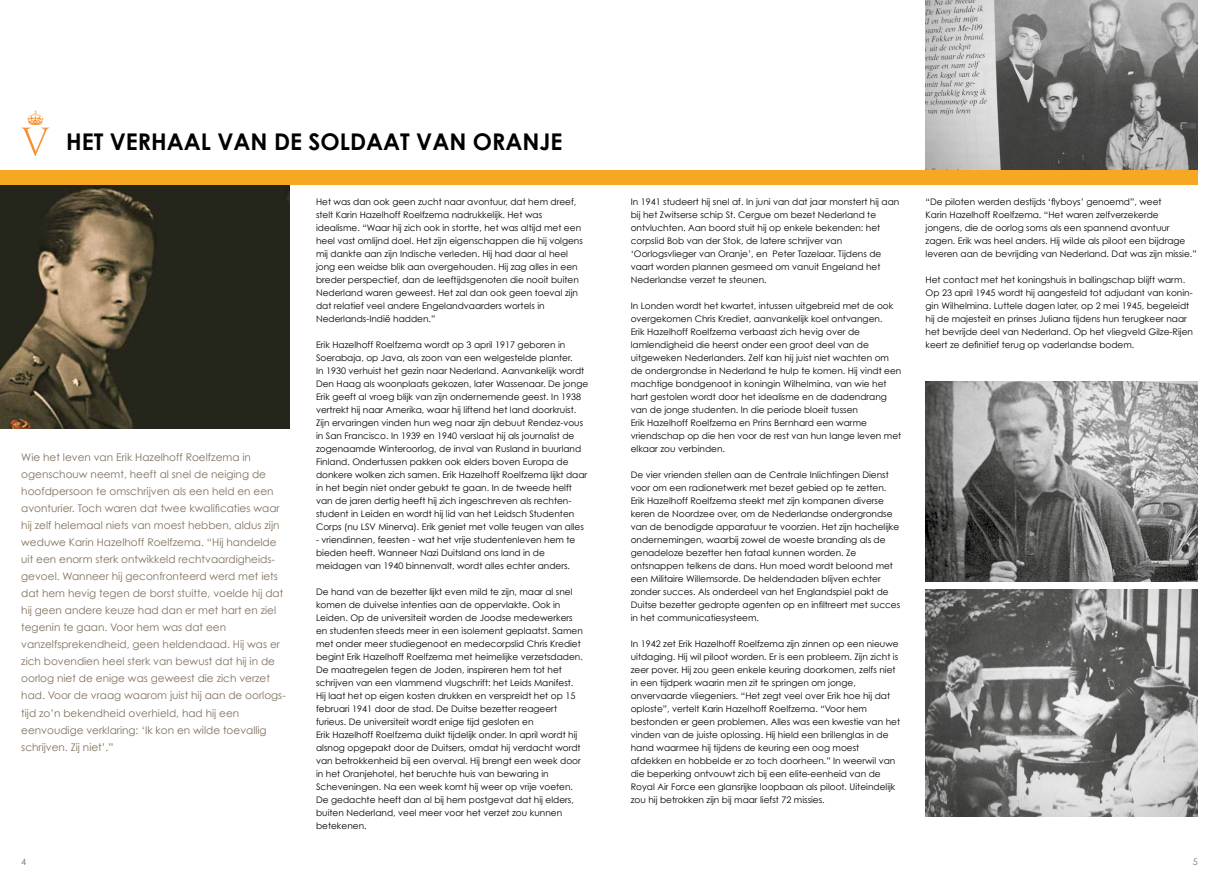
<style>
.page{position:relative;width:1219px;height:879px;background:#fff}
.page>*{position:absolute;margin:0;border:0;box-sizing:border-box;transform-origin:0 0}
.t1{font:700 23px "Century Gothic";color:#000}
.t2{font:10.5px/17px "Century Gothic";color:#80715d}
.t3{font:9px/13px "Century Gothic";color:#000}
.t4{font:9px "Century Gothic";color:#80715d}
</style>
<div class="page">
<img style="left:0;top:184px;width:289px;height:245px">
<div style="left:0;top:170px;width:618px;height:14px;background:#f7a823"></div>
<img style="left:926px;top:0;width:272px;height:170px">
<div style="left:601px;top:170px;width:597px;height:14px;background:#f7a823"></div>
<img style="left:926px;top:381px;width:272px;height:200px">
<img style="left:926px;top:590px;width:272px;height:226px">
<svg style="left:21px;top:111px;width:29px;height:45px"></svg>
<h1 class="t1" style="left:66px;top:128px;width:498px">HET VERHAAL VAN DE SOLDAAT VAN ORANJE</h1>
<p class="t2" style="left:21px;top:449px;width:266px">Wie het leven van Erik Hazelhoff Roelfzema in ogenschouw neemt, heeft al snel de neiging de hoofdpersoon te omschrijven als een held en een avonturier. Toch waren dat twee kwalificaties waar hij zelf helemaal niets van moest hebben, aldus zijn weduwe Karin Hazelhoff Roelfzema. “Hij handelde uit een enorm sterk ontwikkeld rechtvaardigheids&shy;gevoel. Wanneer hij geconfronteerd werd met iets dat hem hevig tegen de borst stuitte, voelde hij dat hij geen andere keuze had dan er met hart en ziel tegenin te gaan. Voor hem was dat een vanzelfsprekendheid, geen heldendaad. Hij was er zich bovendien heel sterk van bewust dat hij in de oorlog niet de enige was geweest die zich verzet had. Voor de vraag waarom juist hij aan de oorlogs&shy;tijd zo’n bekendheid overhield, had hij een eenvoudige verklaring: ‘Ik kon en wilde toevallig schrijven. Zij niet’.”</p>
<p class="t4" style="left:21px;top:856px;width:6px">4</p>
<p class="t3" style="left:316px;top:195px;width:268px">Het was dan ook geen zucht naar avontuur, dat hem dreef, stelt Karin Hazelhoff Roelfzema nadrukkelijk. Het was idealisme. “Waar hij zich ook in stortte, het was altijd met een heel vast omlijnd doel. Het zijn eigenschappen die hij volgens mij dankte aan zijn Indische verleden. Hij had daar al heel jong een weidse blik aan overgehouden. Hij zag alles in een breder perspectief, dan de leeftijdsgenoten die nooit buiten Nederland waren geweest. Het zal dan ook geen toeval zijn dat relatief veel andere Engelandvaarders wortels in Nederlands-Indië hadden.”</p>
<p class="t3" style="left:316px;top:338px;width:274px">Erik Hazelhoff Roelfzema wordt op 3 april 1917 geboren in Soerabaja, op Java, als zoon van een welgestelde planter.<br>In 1930 verhuist het gezin naar Nederland. Aanvankelijk wordt Den Haag als woonplaats gekozen, later Wassenaar. De jonge Erik geeft al vroeg blijk van zijn ondernemende geest. In 1938 vertrekt hij naar Amerika, waar hij liftend het land doorkruist.<br>Zijn ervaringen vinden hun weg naar zijn debuut Rendez-vous in San Francisco. In 1939 en 1940 verslaat hij als journalist de zogenaamde Winteroorlog, de inval van Rusland in buurland Finland. Ondertussen pakken ook elders boven Europa de donkere wolken zich samen. Erik Hazelhoff Roelfzema lijkt daar in het begin niet onder gebukt te gaan. In de tweede helft van de jaren dertig heeft hij zich ingeschreven als rechten&shy;student in Leiden en wordt hij lid van het Leidsch Studenten Corps (nu LSV Minerva). Erik geniet met volle teugen van alles</p>
<p class="t3" style="left:316px;top:533px;width:261px">- vriendinnen, feesten - wat het vrije studentenleven hem te bieden heeft. Wanneer Nazi Duitsland ons land in de meidagen van 1940 binnenvalt, wordt alles echter anders.</p>
<p class="t3" style="left:316px;top:585px;width:268px">De hand van de bezetter lijkt even mild te zijn, maar al snel komen de duivelse intenties aan de oppervlakte. Ook in Leiden. Op de universiteit worden de Joodse medewerkers en studenten steeds meer in een isolement geplaatst. Samen met onder meer studiegenoot en medecorpslid Chris Krediet begint Erik Hazelhoff Roelfzema met heimelijke verzetsdaden.<br>De maatregelen tegen de Joden, inspireren hem tot het schrijven van een vlammend vlugschrift: het Leids Manifest.<br>Hij laat het op eigen kosten drukken en verspreidt het op 15 februari 1941 door de stad. De Duitse bezetter reageert furieus. De universiteit wordt enige tijd gesloten en<br>Erik Hazelhoff Roelfzema duikt tijdelijk onder. In april wordt hij alsnog opgepakt door de Duitsers, omdat hij verdacht wordt van betrokkenheid bij een overval. Hij brengt een week door in het Oranjehotel, het beruchte huis van bewaring in Scheveningen. Na een week komt hij weer op vrije voeten.<br>De gedachte heeft dan al bij hem postgevat dat hij elders, buiten Nederland, veel meer voor het verzet zou kunnen betekenen.</p>
<p class="t3" style="left:631px;top:195px;width:270px">In 1941 studeert hij snel af. In juni van dat jaar monstert hij aan bij het Zwitserse schip St. Cergue om bezet Nederland te ontvluchten. Aan boord stuit hij op enkele bekenden: het corpslid Bob van der Stok, de latere schrijver van ‘Oorlogsvlieger van Oranje’, en Peter Tazelaar. Tijdens de vaart worden plannen gesmeed om vanuit Engeland het Nederlandse verzet te steunen.</p>
<p class="t3" style="left:631px;top:299px;width:272px">In Londen wordt het kwartet, intussen uitgebreid met de ook overgekomen Chris Krediet, aanvankelijk koel ontvangen.<br>Erik Hazelhoff Roelfzema verbaast zich hevig over de lamlendigheid die heerst onder een groot deel van de uitgeweken Nederlanders. Zelf kan hij juist niet wachten om de ondergrondse in Nederland te hulp te komen. Hij vindt een machtige bondgenoot in koningin Wilhelmina, van wie het hart gestolen wordt door het idealisme en de dadendrang van de jonge studenten. In die periode bloeit tussen<br>Erik Hazelhoff Roelfzema en Prins Bernhard een warme vriendschap op die hen voor de rest van hun lange leven met elkaar zou verbinden.</p>
<p class="t3" style="left:631px;top:468px;width:271px">De vier vrienden stellen aan de Centrale Inlichtingen Dienst voor om een radionetwerk met bezet gebied op te zetten.<br>Erik Hazelhoff Roelfzema steekt met zijn kompanen diverse keren de Noordzee over, om de Nederlandse ondergrondse van de benodigde apparatuur te voorzien. Het zijn hachelijke ondernemingen, waarbij zowel de woeste branding als de genadeloze bezetter hen fataal kunnen worden. Ze ontsnappen telkens de dans. Hun moed wordt beloond met een Militaire Willemsorde. De heldendaden blijven echter zonder succes. Als onderdeel van het Englandspiel pakt de Duitse bezetter gedropte agenten op en infiltreert met succes in het communicatiesysteem.</p>
<p class="t3" style="left:631px;top:637px;width:271px">In 1942 zet Erik Hazelhoff Roelfzema zijn zinnen op een nieuwe uitdaging. Hij wil piloot worden. Er is een probleem. Zijn zicht is zeer pover. Hij zou geen enkele keuring doorkomen, zelfs niet in een tijdperk waarin men zit te springen om jonge, onvervaarde vliegeniers. “Het zegt veel over Erik hoe hij dat oploste”, vertelt Karin Hazelhoff Roelfzema. “Voor hem bestonden er geen problemen. Alles was een kwestie van het vinden van de juiste oplossing. Hij hield een brillenglas in de hand waarmee hij tijdens de keuring een oog moest afdekken en hobbelde er zo toch doorheen.” In weerwil van die beperking ontvouwt zich bij een elite-eenheid van de Royal Air Force een glansrijke loopbaan als piloot. Uiteindelijk zou hij betrokken zijn bij maar liefst 72 missies.</p>
<p class="t3" style="left:926px;top:195px;width:273px">“De piloten werden destijds ‘flyboys’ genoemd”, weet<br>Karin Hazelhoff Roelfzema. “Het waren zelfverzekerde jongens, die de oorlog soms als een spannend avontuur zagen. Erik was heel anders. Hij wilde als piloot een bijdrage leveren aan de bevrijding van Nederland. Dat was zijn missie.”</p>
<p class="t3" style="left:926px;top:273px;width:269px">Het contact met het koningshuis in ballingschap blijft warm.<br>Op 23 april 1945 wordt hij aangesteld tot adjudant van konin&shy;gin Wilhelmina. Luttele dagen later, op 2 mei 1945, begeleidt hij de majesteit en prinses Juliana tijdens hun terugkeer naar het bevrijde deel van Nederland. Op het vliegveld Gilze-Rijen keert ze definitief terug op vaderlandse bodem.</p>
<p class="t4" style="left:1193px;top:856px;width:6px">5</p>
</div>
